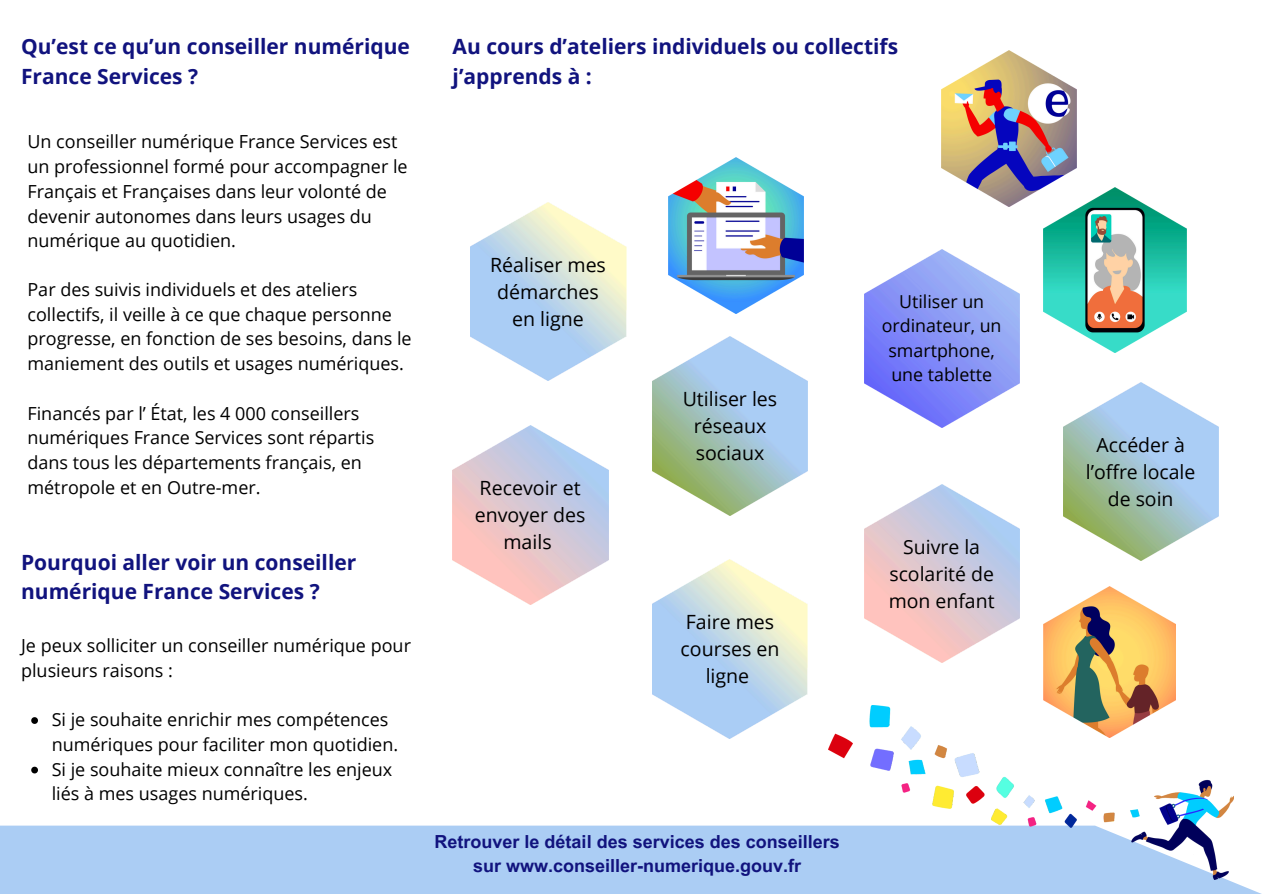
<style>
.page{position:relative;width:1263px;height:894px;background:#fff}
.page>*{position:absolute;margin:0;border:0;box-sizing:border-box;transform-origin:0 0}
.t1{font:700 21px/29.2px "Open Sans";color:#11137e}
.t2{font:19.65px/27px "Open Sans";color:#000;text-align:center}
.t3{font:19.5px/26.7px "Open Sans";color:#000;text-align:center}
.t4{font:18px/24.8px "Open Sans";color:#000}
.t5{font:700 18px/24.8px "Arial MT Pro";color:#11137e;text-align:center}
.t6{font:17.85px/24.3px "Open Sans";color:#000;text-align:center}
</style>
<div class="page">
<div style="left:0;top:825px;width:1263px;height:68px;background:#abcdf4"></div>
<img style="left:865px;top:484px;width:154px;height:178px">
<img style="left:829px;top:705px;width:405px;height:174px">
<img style="left:471px;top:202px;width:155px;height:179px">
<img style="left:668px;top:158px;width:135px;height:155px">
<img style="left:865px;top:249px;width:154px;height:178px">
<img style="left:1044px;top:187px;width:143px;height:165px">
<img style="left:652px;top:336px;width:156px;height:179px">
<img style="left:453px;top:425px;width:155px;height:179px">
<img style="left:652px;top:559px;width:156px;height:178px">
<img style="left:1064px;top:383px;width:154px;height:177px">
<img style="left:1044px;top:586px;width:131px;height:151px">
<img style="left:942px;top:51px;width:135px;height:155px">
<svg style="left:31px;top:717px;width:7px;height:6px"></svg>
<svg style="left:31px;top:766px;width:7px;height:7px"></svg>
<p class="t1" style="left:21px;top:32px;width:390px">Qu’est ce qu’un conseiller numérique<br>France Services ?</p>
<h1 class="t4" style="left:27px;top:129px;width:382px">Un conseiller numérique France Services est un professionnel formé pour accompagner le Français et Françaises dans leur volonté de devenir autonomes dans leurs usages du numérique au quotidien.</h1>
<p class="t4" style="left:27px;top:276px;width:386px">Par des suivis individuels et des ateliers collectifs, il veille à ce que chaque personne progresse, en fonction de ses besoins, dans le maniement des outils et usages numériques.</p>
<p class="t4" style="left:27px;top:400px;width:348px">Financés par l’ État, les 4 000 conseillers numériques France Services sont répartis dans tous les départements français, en métropole et en Outre-mer.</p>
<p class="t1" style="left:21px;top:547px;width:337px">Pourquoi aller voir un conseiller numérique France Services ?</p>
<p class="t4" style="left:21px;top:632px;width:391px">Je peux solliciter un conseiller numérique pour plusieurs raisons :</p>
<p class="t4" style="left:52px;top:706px;width:348px">Si je souhaite enrichir mes compétences numériques pour faciliter mon quotidien.</p>
<p class="t4" style="left:52px;top:756px;width:342px">Si je souhaite mieux connaître les enjeux liés à mes usages numériques.</p>
<p class="t1" style="left:453px;top:32px;width:447px">Au cours d’ateliers individuels ou collectifs j’apprends à :</p>
<p class="t2" style="left:490px;top:251px;width:117px">Réaliser mes démarches en ligne</p>
<p class="t2" style="left:475px;top:474px;width:112px">Recevoir et envoyer des mails</p>
<p class="t2" style="left:683px;top:385px;width:96px">Utiliser les réseaux sociaux</p>
<p class="t2" style="left:681px;top:607px;width:100px">Faire mes courses en ligne</p>
<p class="t6" style="left:882px;top:289px;width:121px">Utiliser un ordinateur, un smartphone, une tablette</p>
<h1 class="t3" style="left:889px;top:533px;width:107px">Suivre la scolarité de mon enfant</h1>
<h2 class="t5" style="left:435px;top:831px;width:407px">Retrouver le détail des services des conseillers sur www.conseiller-numerique.gouv.fr</h2>
<p class="t3" style="left:1086px;top:431px;width:111px">Accéder à l’offre locale de soin</p>
</div>
